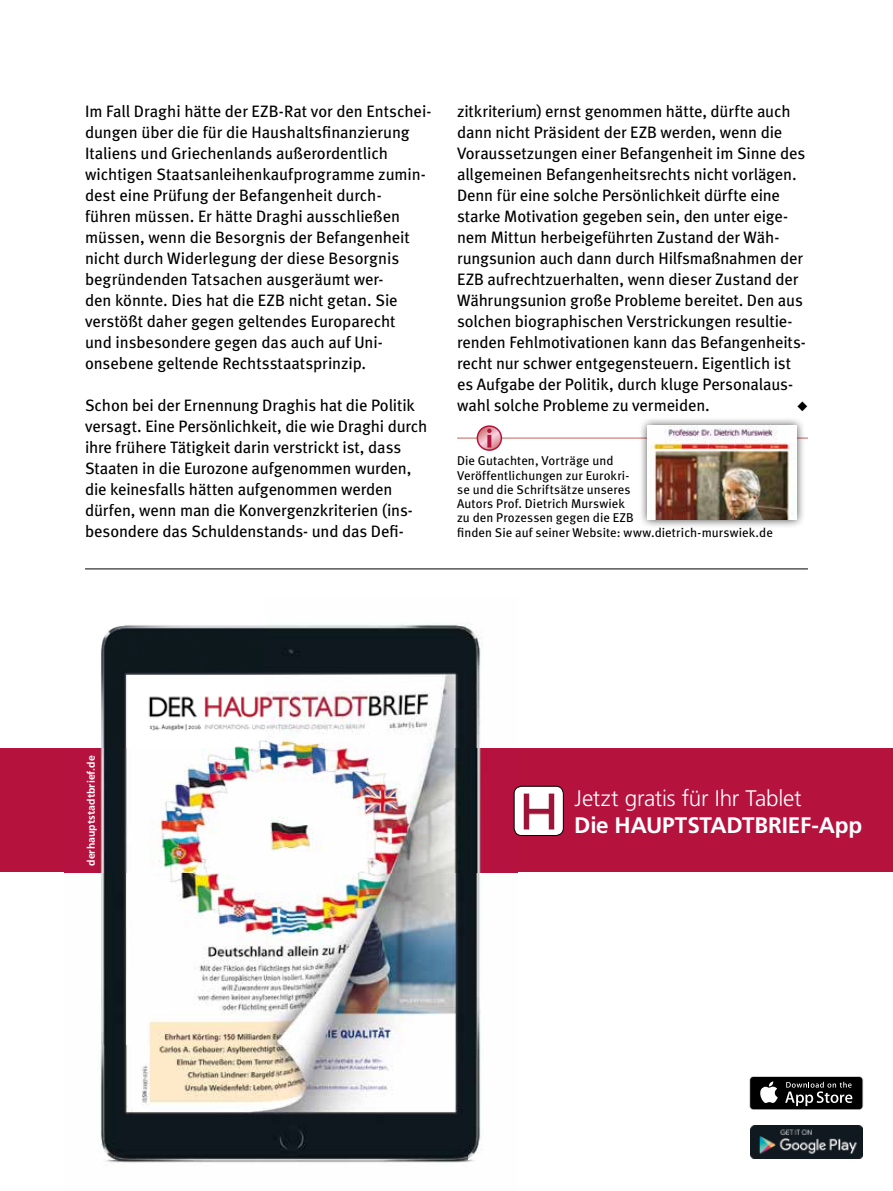
<style>
.page{position:relative;width:893px;height:1191px;background:#fff}
.page>*{position:absolute;margin:0;border:0;box-sizing:border-box;transform-origin:0 0}
.t1{font:300 22.5px "Frutiger";letter-spacing:-.01em;color:#fff}
.t2{font:700 22.5px "Frutiger";letter-spacing:-.01em;color:#fff}
.t3{font:16.5px/21px "Meta";letter-spacing:-.005em;color:#000}
.t4{font:12.75px/14.2px "Meta";letter-spacing:.01em;color:#000}
.t5{font:700 10.5px "Frutiger";letter-spacing:.01em;color:#fff}
</style>
<div class="page">
<hr style="left:457px;top:437px;width:351px;height:2px;background:#d89490">
<svg style="left:475px;top:425px;width:29px;height:26px"></svg>
<div style="left:638px;top:416px;width:167px;height:113px;background:#000;opacity:.75"></div>
<img style="left:647px;top:425px;width:149px;height:94px">
<hr style="left:85px;top:568px;width:723px;height:1px;background:#000">
<div style="left:0;top:748px;width:893px;height:124px;background:#b5123e"></div>
<img style="left:64px;top:623px;width:453px;height:540px">
<img style="left:750px;top:1125px;width:112px;height:33px">
<img style="left:514px;top:786px;width:49px;height:49px">
<div style="left:514px;top:786px;width:50px;height:49px;border:1px solid #000;border-radius:8px"></div>
<svg style="left:749px;top:1076px;width:114px;height:34px"></svg>
<div style="left:750px;top:1077px;width:112px;height:32px;background:#000;border-radius:3px"></div>
<svg style="left:760px;top:1081px;width:18px;height:22px"></svg>
<svg style="left:785px;top:1081px;width:67px;height:25px"></svg>
<p class="t3" style="left:85px;top:100px;width:348px">Im Fall Draghi hätte der EZB-Rat vor den Entschei&shy;dungen über die für die Haushaltsfinanzierung Italiens und Griechenlands außerordentlich wichtigen Staatsanleihenkaufprogramme zumin&shy;dest eine Prüfung der Befangenheit durch&shy;führen müssen. Er hätte Draghi ausschließen müssen, wenn die Besorgnis der Befangenheit nicht durch Widerlegung der diese Besorgnis begründenden Tatsachen ausgeräumt wer-<br>den könnte. Dies hat die EZB nicht getan. Sie verstößt daher gegen geltendes Europarecht<br>und insbesondere gegen das auch auf Uni&shy;onsebene geltende Rechtsstaatsprinzip.</p>
<p class="t3" style="left:85px;top:394px;width:344px">Schon bei der Ernennung Draghis hat die Politik versagt. Eine Persönlichkeit, die wie Draghi durch ihre frühere Tätigkeit darin verstrickt ist, dass Staaten in die Eurozone aufgenommen wurden, die keinesfalls hätten aufgenommen werden dürfen, wenn man die Konvergenzkriterien (ins&shy;besondere das Schuldenstands- und das Defi-</p>
<p class="t3" style="left:457px;top:100px;width:350px">zitkriterium) ernst genommen hätte, dürfte auch dann nicht Präsident der EZB werden, wenn die Voraussetzungen einer Befangenheit im Sinne des allgemeinen Befangenheitsrechts nicht vorlägen.<br>Denn für eine solche Persönlichkeit dürfte eine starke Motivation gegeben sein, den unter eige&shy;nem Mittun herbeigeführten Zustand der Wäh&shy;rungsunion auch dann durch Hilfsmaßnahmen der EZB aufrechtzuerhalten, wenn dieser Zustand der Währungsunion große Probleme bereitet. Den aus solchen biographischen Verstrickungen resultie&shy;renden Fehlmotivationen kann das Befangenheits&shy;recht nur schwer entgegensteuern. Eigentlich ist es Aufgabe der Politik, durch kluge Personalaus&shy;wahl solche Probleme zu vermeiden.</p>
<p class="t4" style="left:457px;top:453px;width:317px">Die Gutachten, Vorträge und<br>Veröffentlichungen zur Eurokri-<br>se und die Schriftsätze unseres<br>Autors Prof. Dietrich Murswiek<br>zu den Prozessen gegen die EZB<br>finden Sie auf seiner Website: www.dietrich-murswiek.de</p>
<p class="t5" style="left:85px;top:866px;width:112px;rotate:-90deg">derhauptstadtbrief.de</p>
<h1 class="t1" style="left:574px;top:785px;width:229px">Jetzt gratis für Ihr Tablet</h1>
<h1 class="t2" style="left:574px;top:812px;width:289px">Die HAUPTSTADTBRIEF-App</h1>
</div>
